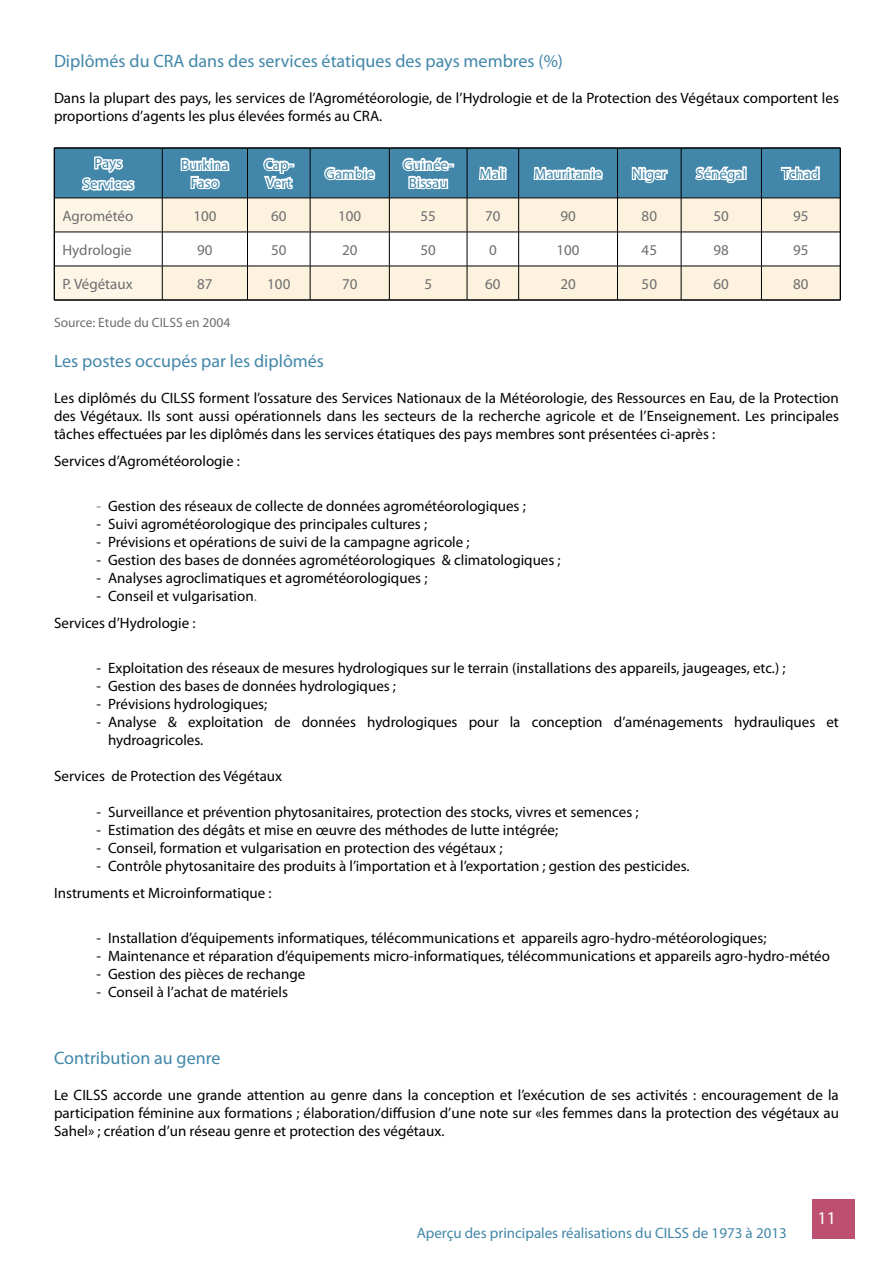
<style>
.page{position:relative;width:893px;height:1263px;background:#fff}
.page>*{position:absolute;margin:0;border:0;box-sizing:border-box;transform-origin:0 0}
.t1{font:18px "Myriad Pro";color:#4287a9}
.t2{font:18px "Myriad Pro";color:#fff}
.t3{font:15px/18px "Myriad Pro";color:#000}
.t4{font:15px/18px "Myriad Pro";color:#4287a9;text-align:center}
.t5{font:15px "Myriad Pro";color:#6d6e71}
.t6{font:13.5px "Myriad Pro";color:#6d6e71}
.s1{color:#6d6e71}
</style>
<div class="page">
<div style="left:812px;top:1199px;width:43px;height:39px;background:#bd4f70"></div>
<hr style="left:840px;top:148px;width:1px;height:50px;background:#000">
<hr style="left:840px;top:198px;width:1px;height:34px;background:#000">
<hr style="left:840px;top:232px;width:1px;height:34px;background:#000">
<hr style="left:840px;top:266px;width:1px;height:34px;background:#000">
<svg style="left:53px;top:147px;width:787px;height:154px"></svg>
<p class="t1" style="left:54px;top:50px;width:511px">Diplômés du CRA dans des services étatiques des pays membres (%)</p>
<p class="t3" style="left:54px;top:89px;width:786px">Dans la plupart des pays, les services de l’Agrométéorologie, de l’Hydrologie et de la Protection des Végétaux comportent les proportions d’agents les plus élevées formés au CRA.</p>
<p class="t4" style="left:83px;top:152px;width:53px;line-height:21px">Pays<br>Services</p>
<p class="t4" style="left:181px;top:155px;width:49px">Burkina<br>Faso</p>
<p class="t4" style="left:264px;top:155px;width:31px;text-align:left">Cap-<br>Vert</p>
<p class="t4" style="left:325px;top:164px;width:51px">Gambie</p>
<p class="t4" style="left:403px;top:155px;width:51px">Guinée-<br>Bissau</p>
<p class="t4" style="left:480px;top:164px;width:28px">Mali</p>
<p class="t4" style="left:534px;top:164px;width:69px">Mauritanie</p>
<p class="t4" style="left:632px;top:164px;width:36px">Niger</p>
<p class="t4" style="left:696px;top:164px;width:51px">Sénégal</p>
<p class="t4" style="left:782px;top:164px;width:39px">Tchad</p>
<p class="t5" style="left:62px;top:206px;width:72px">Agrométéo</p>
<p class="t5" style="left:193px;top:206px;width:25px">100</p>
<p class="t5" style="left:271px;top:206px;width:17px">60</p>
<p class="t5" style="left:338px;top:206px;width:25px">100</p>
<p class="t5" style="left:420px;top:206px;width:17px">55</p>
<p class="t5" style="left:485px;top:206px;width:17px">70</p>
<p class="t5" style="left:560px;top:206px;width:17px">90</p>
<p class="t5" style="left:642px;top:206px;width:17px">80</p>
<p class="t5" style="left:714px;top:206px;width:17px">50</p>
<p class="t5" style="left:793px;top:206px;width:17px">95</p>
<p class="t5" style="left:62px;top:240px;width:71px">Hydrologie</p>
<p class="t5" style="left:197px;top:240px;width:17px">90</p>
<p class="t5" style="left:271px;top:240px;width:17px">50</p>
<p class="t5" style="left:342px;top:240px;width:17px">20</p>
<p class="t5" style="left:420px;top:240px;width:17px">50</p>
<p class="t5" style="left:489px;top:240px;width:9px">0</p>
<p class="t5" style="left:557px;top:240px;width:25px">100</p>
<p class="t5" style="left:642px;top:240px;width:17px">45</p>
<p class="t5" style="left:714px;top:240px;width:17px">98</p>
<p class="t5" style="left:793px;top:240px;width:17px">95</p>
<p class="t5" style="left:62px;top:274px;width:72px">P. Végétaux</p>
<p class="t5" style="left:197px;top:274px;width:17px">87</p>
<p class="t5" style="left:267px;top:274px;width:25px">100</p>
<p class="t5" style="left:342px;top:274px;width:17px">70</p>
<p class="t5" style="left:424px;top:274px;width:9px">5</p>
<p class="t5" style="left:485px;top:274px;width:17px">60</p>
<p class="t5" style="left:560px;top:274px;width:17px">20</p>
<p class="t5" style="left:642px;top:274px;width:17px">50</p>
<p class="t5" style="left:714px;top:274px;width:17px">60</p>
<p class="t5" style="left:793px;top:274px;width:17px">80</p>
<p class="t6" style="left:54px;top:314px;width:178px">Source: Etude du CILSS en 2004</p>
<p class="t1" style="left:54px;top:350px;width:272px">Les postes occupés par les diplômés</p>
<p class="t3" style="left:54px;top:389px;width:786px;text-align:justify">Les diplômés du CILSS forment l’ossature des Services Nationaux de la Météorologie, des Ressources en Eau, de la Protection des Végétaux. Ils sont aussi opérationnels dans les secteurs de la recherche agricole et de l’Enseignement. Les principales tâches effectuées par les diplômés dans les services étatiques des pays membres sont présentées ci-après :</p>
<p class="t3" style="left:54px;top:452px;width:187px">Services d’Agrométéorologie :</p>
<p class="t3" style="left:97px;top:497px;width:431px"><span class="s1">-</span> Gestion des réseaux de collecte de données agrométéorologiques ;</p>
<p class="t3" style="left:97px;top:515px;width:332px">- Suivi agrométéorologique des principales cultures ;</p>
<p class="t3" style="left:97px;top:533px;width:375px">- Prévisions et opérations de suivi de la campagne agricole ;</p>
<p class="t3" style="left:97px;top:551px;width:466px">- Gestion des bases de données agrométéorologiques &amp; climatologiques ;</p>
<p class="t3" style="left:97px;top:569px;width:332px">- Analyses agroclimatiques et agrométéorologiques ;</p>
<p class="t3" style="left:54px;top:582px;width:204px;line-height:27px;text-indent:43px">- Conseil et vulgarisation<span class="s1">.<br></span>Services d’Hydrologie :</p>
<p class="t3" style="left:97px;top:659px;width:691px">- Exploitation des réseaux de mesures hydrologiques sur le terrain (installations des appareils, jaugeages, etc.) ;</p>
<p class="t3" style="left:97px;top:677px;width:301px">- Gestion des bases de données hydrologiques ;</p>
<p class="t3" style="left:97px;top:695px;width:172px">- Prévisions hydrologiques;</p>
<p class="t3" style="left:108px;top:713px;width:732px;text-indent:-11px">- Analyse &amp; exploitation de données hydrologiques pour la conception d’aménagements hydrauliques et hydroagricoles.</p>
<p class="t3" style="left:54px;top:767px;width:230px">Services de Protection des Végétaux</p>
<p class="t3" style="left:97px;top:803px;width:544px">- Surveillance et prévention phytosanitaires, protection des stocks, vivres et semences ;</p>
<p class="t3" style="left:97px;top:821px;width:463px">- Estimation des dégâts et mise en œuvre des méthodes de lutte intégrée;</p>
<p class="t3" style="left:97px;top:839px;width:407px">- Conseil, formation et vulgarisation en protection des végétaux ;</p>
<p class="t3" style="left:54px;top:852px;width:637px;line-height:27px;text-indent:43px">- Contrôle phytosanitaire des produits à l’importation et à l’exportation ; gestion des pesticides.<br>Instruments et Microinformatique :</p>
<p class="t3" style="left:97px;top:929px;width:671px">- Installation d’équipements informatiques, télécommunications et appareils agro-hydro-météorologiques;</p>
<p class="t3" style="left:97px;top:947px;width:735px">- Maintenance et réparation d’équipements micro-informatiques, télécommunications et appareils agro-hydro-météo</p>
<p class="t3" style="left:97px;top:965px;width:210px">- Gestion des pièces de rechange</p>
<p class="t3" style="left:97px;top:983px;width:193px">- Conseil à l’achat de matériels</p>
<p class="t1" style="left:54px;top:1046px;width:168px">Contribution au genre</p>
<p class="t3" style="left:54px;top:1085px;width:786px;text-align:justify">Le CILSS accorde une grande attention au genre dans la conception et l’exécution de ses activités : encouragement de la participation féminine aux formations ; élaboration/diffusion d’une note sur «les femmes dans la protection des végétaux au Sahel» ; création d’un réseau genre et protection des végétaux.</p>
<p class="t4" style="left:417px;top:1223px;width:372px">Aperçu des principales réalisations du CILSS de 1973 à 2013</p>
<p class="t2" style="left:818px;top:1207px;width:20px">11</p>
</div>
